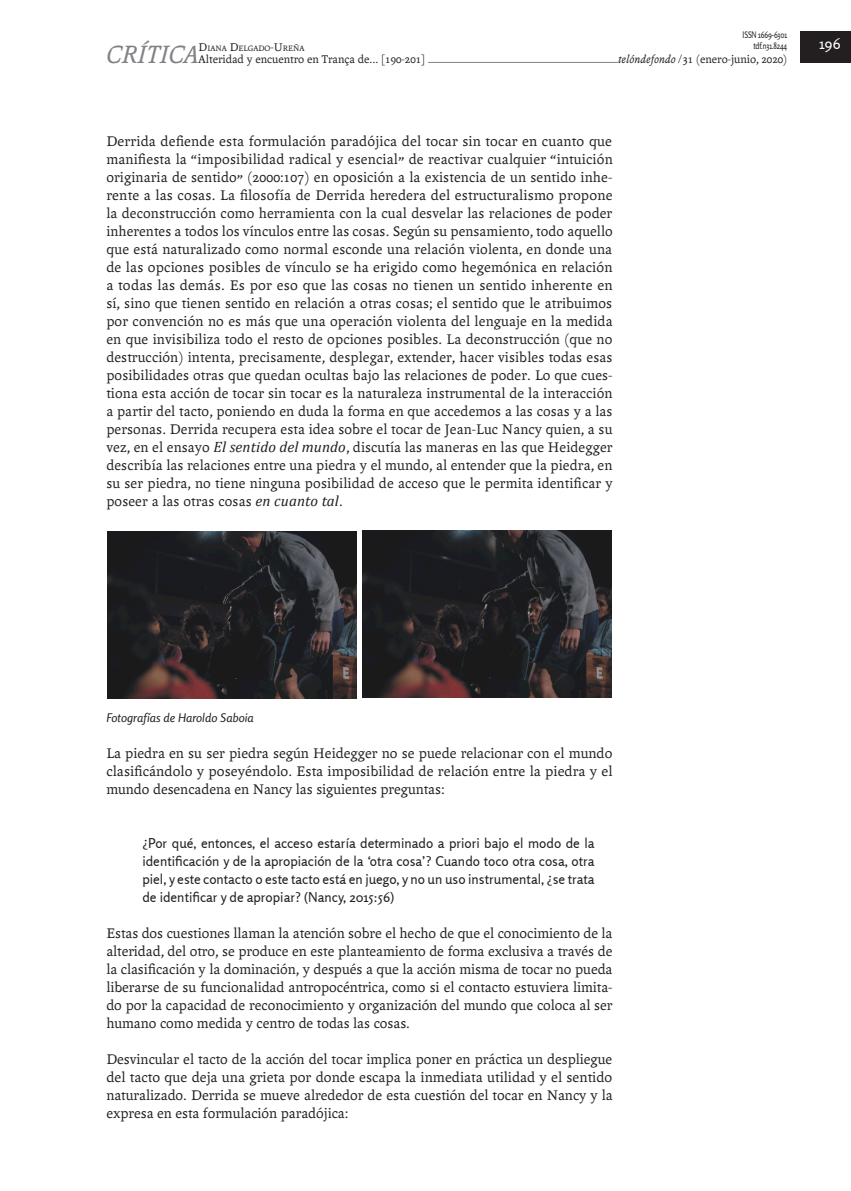
<style>
.page{position:relative;width:851px;height:1191px;background:#fff}
.page>*{position:absolute;margin:0;border:0;box-sizing:border-box;transform-origin:0 0}
.t1{font:italic 27px "Andralis ND Os F";color:#808285}
.art-texto-principal{font:15px/18px "Andralis ND Os F";color:#231f20;text-align:justify}
.t2{font:15px "Rosario";color:#fff}
.art-cita{font:13.5px/18px "Rosario";color:#231f20;text-align:justify}
.t3{font:12px "Andralis ND Os F";color:#231f20}
.epigrafe-inferior{font:italic 12px "Rosario";color:#231f20}
.t4{font:9px/10.8px "Rosario";letter-spacing:-.02em;color:#231f20;text-align:right;scale:.8 1}
.t5{font:8.4px "Andralis ND Os F";color:#231f20}
.s1{font-size:12px}
.s2{font-style:italic}
.s3{font-family:"Cambria";font-style:italic}
</style>
<div class="page">
<hr style="left:106px;top:62px;width:598px;height:1px;background:#808285">
<div style="left:618px;top:52px;width:169px;height:15px;background:#fff"></div>
<div style="left:800px;top:32px;width:50px;height:31px;background:#231f20"></div>
<div style="left:106px;top:43px;width:106px;height:24px;background:#fff"></div>
<div style="left:198px;top:52px;width:230px;height:15px;background:#fff"></div>
<img style="left:107px;top:531px;width:250px;height:167px">
<img style="left:362px;top:531px;width:249px;height:167px">
<h1 class="t1" style="left:106px;top:40px;width:94px">CRÍTICA</h1>
<p class="t5" style="left:198px;top:44px;width:107px"><span class="s1">D</span>IANA <span class="s1">D</span>ELGADO<span class="s1">-U</span>REÑA</p>
<p class="t3" style="left:198px;top:52px;width:228px">Alteridad y encuentro en Trança de... [190-201]</p>
<p class="t4" style="left:742px;top:30px;width:57px">ISSN 1669-6301 tdf.n31.8244</p>
<p class="t3" style="left:618px;top:52px;width:170px"><span class="s2">telóndefondo</span> /31 (enero-junio, 2020)</p>
<p class="art-texto-principal" style="left:106px;top:132px;width:508px">Derrida defiende esta formulación paradójica del tocar sin tocar en cuanto que manifiesta la “imposibilidad radical y esencial” de reactivar cualquier “intuición originaria de sentido” (2000:107) en oposición a la existencia de un sentido inhe&shy;rente a las cosas. La filosofía de Derrida heredera del estructuralismo propone la deconstrucción como herramienta con la cual desvelar las relaciones de poder inherentes a todos los vínculos entre las cosas. Según su pensamiento, todo aquello que está naturalizado como normal esconde una relación violenta, en donde una de las opciones posibles de vínculo se ha erigido como hegemónica en relación a todas las demás. Es por eso que las cosas no tienen un sentido inherente en sí, sino que tienen sentido en relación a otras cosas; el sentido que le atribuimos por convención no es más que una operación violenta del lenguaje en la medida en que invisibiliza todo el resto de opciones posibles. La deconstrucción (que no destrucción) intenta, precisamente, desplegar, extender, hacer visibles todas esas posibilidades otras que quedan ocultas bajo las relaciones de poder. Lo que cues&shy;tiona esta acción de tocar sin tocar es la naturaleza instrumental de la interacción a partir del tacto, poniendo en duda la forma en que accedemos a las cosas y a las personas. Derrida recupera esta idea sobre el tocar de Jean-Luc Nancy quien, a su vez, en el ensayo <span class="s3">El sentido del mundo</span>, discutía las maneras en las que Heidegger describía las relaciones entre una piedra y el mundo, al entender que la piedra, en su ser piedra, no tiene ninguna posibilidad de acceso que le permita identificar y poseer a las otras cosas <span class="s3">en cuanto tal</span>.</p>
<p class="t2" style="left:819px;top:35px;width:23px">196</p>
<p class="epigrafe-inferior" style="left:106px;top:710px;width:149px">Fotografías de Haroldo Saboia</p>
<p class="art-texto-principal" style="left:106px;top:744px;width:507px">La piedra en su ser piedra según Heidegger no se puede relacionar con el mundo clasificándolo y poseyéndolo. Esta imposibilidad de relación entre la piedra y el mundo desencadena en Nancy las siguientes preguntas:</p>
<p class="art-cita" style="left:142px;top:834px;width:453px">¿Por qué, entonces, el acceso estaría determinado a priori bajo el modo de la identificación y de la apropiación de la ‘otra cosa’? Cuando toco otra cosa, otra piel, y este contacto o este tacto está en juego, y no un uso instrumental, ¿se trata de identificar y de apropiar? (Nancy, 2015:56)</p>
<p class="art-texto-principal" style="left:106px;top:924px;width:507px">Estas dos cuestiones llaman la atención sobre el hecho de que el conocimiento de la alteridad, del otro, se produce en este planteamiento de forma exclusiva a través de la clasificación y la dominación, y después a que la acción misma de tocar no pueda liberarse de su funcionalidad antropocéntrica, como si el contacto estuviera limita&shy;do por la capacidad de reconocimiento y organización del mundo que coloca al ser humano como medida y centro de todas las cosas.</p>
<p class="art-texto-principal" style="left:106px;top:1050px;width:508px">Desvincular el tacto de la acción del tocar implica poner en práctica un despliegue del tacto que deja una grieta por donde escapa la inmediata utilidad y el sentido naturalizado. Derrida se mueve alrededor de esta cuestión del tocar en Nancy y la expresa en esta formulación paradójica:</p>
</div>
